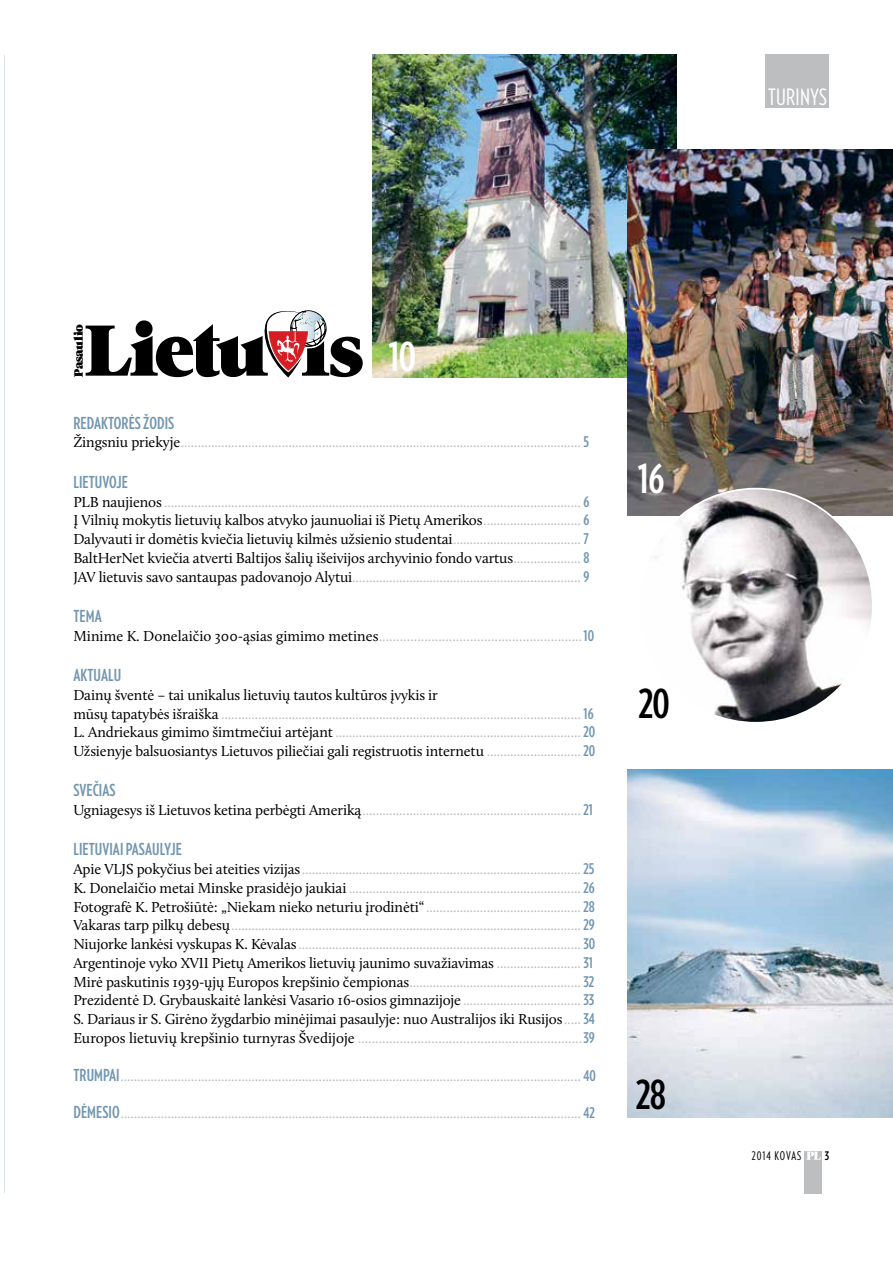
<style>
.page{position:relative;width:893px;height:1263px;background:#fff}
.page>*{position:absolute;margin:0;border:0;box-sizing:border-box;transform-origin:0 0}
.t1{font:700 40.5px "Verlag Compressed";color:#fff}
.t2{font:700 40.5px "Verlag Compressed";color:#000}
.t3{font:22.5px "Verlag Compressed";letter-spacing:.015em;color:#fff}
.t4{font:700 16.5px "Verlag Compressed";letter-spacing:.005em;color:#7296b0}
.t5{font:15px/18.8px "Calluna";letter-spacing:-.01em;color:#bcbec0}
.t6{font:12.15px "Grumpy Black 24";letter-spacing:-.04em;color:#000}
.t7{font:12px "Verlag Compressed";letter-spacing:.07em;color:#000}
.t8{font:700 12px "Verlag Compressed";color:#000}
.s1{color:#000}
.s2{font-family:"Verlag Compressed";font-weight:700;color:#7296b0}
.s3{font-family:"Verlag Compressed";font-weight:700;font-size:16.5px;color:#7296b0}
</style>
<div class="page">
<img style="left:627px;top:769px;width:266px;height:348px">
<img style="left:372px;top:54px;width:305px;height:323px">
<img style="left:627px;top:150px;width:266px;height:365px">
<div style="left:765px;top:54px;width:64px;height:54px;background:#bcbec0"></div>
<img style="left:639px;top:489px;width:234px;height:234px;border-radius:50%">
<svg style="left:86px;top:311px;width:277px;height:67px"></svg>
<div style="left:805px;top:1151px;width:17px;height:43px;background:#bcbec0"></div>
<svg style="left:806px;top:1151px;width:15px;height:9px"></svg>
<h2 class="t3" style="left:768px;top:82px;width:60px">TURINYS</h2>
<p class="t6" style="left:72px;top:377px;width:54px;rotate:-90deg">Pasaulio</p>
<h1 class="t1" style="left:388px;top:328px;width:29px">10</h1>
<p class="t4" style="left:73px;top:411px;width:102px">REDAKTORĖS ŽODIS</p>
<p class="t5" style="left:73px;top:433px;width:517px"><span class="s1">Žingsniu priekyje</span>....................................................................................................................... <span class="s2">5</span></p>
<p class="t4" style="left:73px;top:470px;width:56px">LIETUVOJE</p>
<p class="t5" style="left:73px;top:492px;width:518px;text-align:justify"><span class="s1">PLB naujienos</span> ............................................................................................................................ <span class="s2">6<br></span><span class="s1">Į Vilnių mokytis lietuvių kalbos atvyko jaunuoliai iš Pietų Amerikos</span>............................. <span class="s2">6<br></span><span class="s1">Dalyvauti ir domėtis kviečia lietuvių kilmės užsienio studentai</span>...................................... <span class="s2">7<br></span><span class="s1">BaltHerNet kviečia atverti Baltijos šalių išeivijos archyvinio fondo vartus</span>.................... <span class="s2">8<br></span><span class="s1">JAV lietuvis savo santaupas padovanojo Alytui</span>.................................................................... <span class="s2">9</span></p>
<p class="t4" style="left:73px;top:604px;width:30px">TEMA</p>
<p class="t5" style="left:73px;top:626px;width:522px"><span class="s1">Minime K. Donelaičio 300-ąsias gimimo metines</span>..........................................................<span class="s2">10</span></p>
<p class="t4" style="left:73px;top:663px;width:49px">AKTUALU</p>
<p class="t5" style="left:73px;top:685px;width:523px"><span class="s1">Dainų šventė – tai unikalus lietuvių tautos kultūros įvykis ir<br>mūsų tapatybės išraiška</span> ........................................................................................................... <span class="s2">16<br></span><span class="s1">L. Andriekaus gimimo šimtmečiui artėjant</span> ......................................................................... <span class="s2">20<br></span><span class="s1">Užsienyje balsuosiantys Lietuvos piliečiai gali registruotis internetu</span> ............................ <span class="s2">20</span></p>
<p class="t4" style="left:73px;top:779px;width:44px">SVEČIAS</p>
<p class="t5" style="left:73px;top:800px;width:521px"><span class="s1">Ugniagesys iš Lietuvos ketina perbėgti Ameriką</span>................................................................. <span class="s2">21</span></p>
<p class="t4" style="left:73px;top:838px;width:110px">LIETUVIAI PASAULYJE</p>
<p class="t5" style="left:73px;top:860px;width:523px"><span class="s1">Apie VLJS pokyčius bei ateities vizijas</span>................................................................................... <span class="s2">25<br></span><span class="s1">K. Donelaičio metai Minske prasidėjo jaukiai</span> ..................................................................... <span class="s2">26<br></span><span class="s1">Fotografė K. Petrošiūtė: „Niekam nieko neturiu įrodinėti“</span>.............................................. <span class="s2">28<br></span><span class="s1">Vakaras tarp pilkų debesų</span>........................................................................................................ <span class="s2">29<br></span><span class="s1">Niujorke lankėsi vyskupas K. Kėvalas</span>.................................................................................... <span class="s2">30<br></span><span class="s1">Argentinoje vyko XVII Pietų Amerikos lietuvių jaunimo suvažiavimas</span> ......................... <span class="s2">31<br></span><span class="s1">Mirė paskutinis 1939-ųjų Europos krepšinio čempionas</span>................................................... <span class="s2">32<br></span><span class="s1">Prezidentė D. Grybauskaitė lankėsi Vasario 16-osios gimnazijoje</span> ................................... <span class="s2">33<br></span><span class="s1">S. Dariaus ir S. Girėno žygdarbio minėjimai pasaulyje: nuo Australijos iki Rusijos</span>..... <span class="s2">34<br></span><span class="s1">Europos lietuvių krepšinio turnyras Švedijoje</span> ................................................................<span class="s2">39</span></p>
<p class="t5" style="left:73px;top:1066px;width:524px"><span class="s3">TRUMPAI</span>......................................................................................................................................... <span class="s2">40</span></p>
<p class="t5" style="left:73px;top:1103px;width:523px"><span class="s3">DĖMESIO</span>......................................................................................................................................... <span class="s2">42</span></p>
<h1 class="t1" style="left:638px;top:450px;width:28px">16</h1>
<h1 class="t2" style="left:639px;top:674px;width:32px">20</h1>
<h1 class="t2" style="left:636px;top:1066px;width:31px">28</h1>
<p class="t7" style="left:752px;top:1147px;width:51px">2014 KOVAS</p>
<p class="t8" style="left:825px;top:1147px;width:6px">3</p>
</div>
